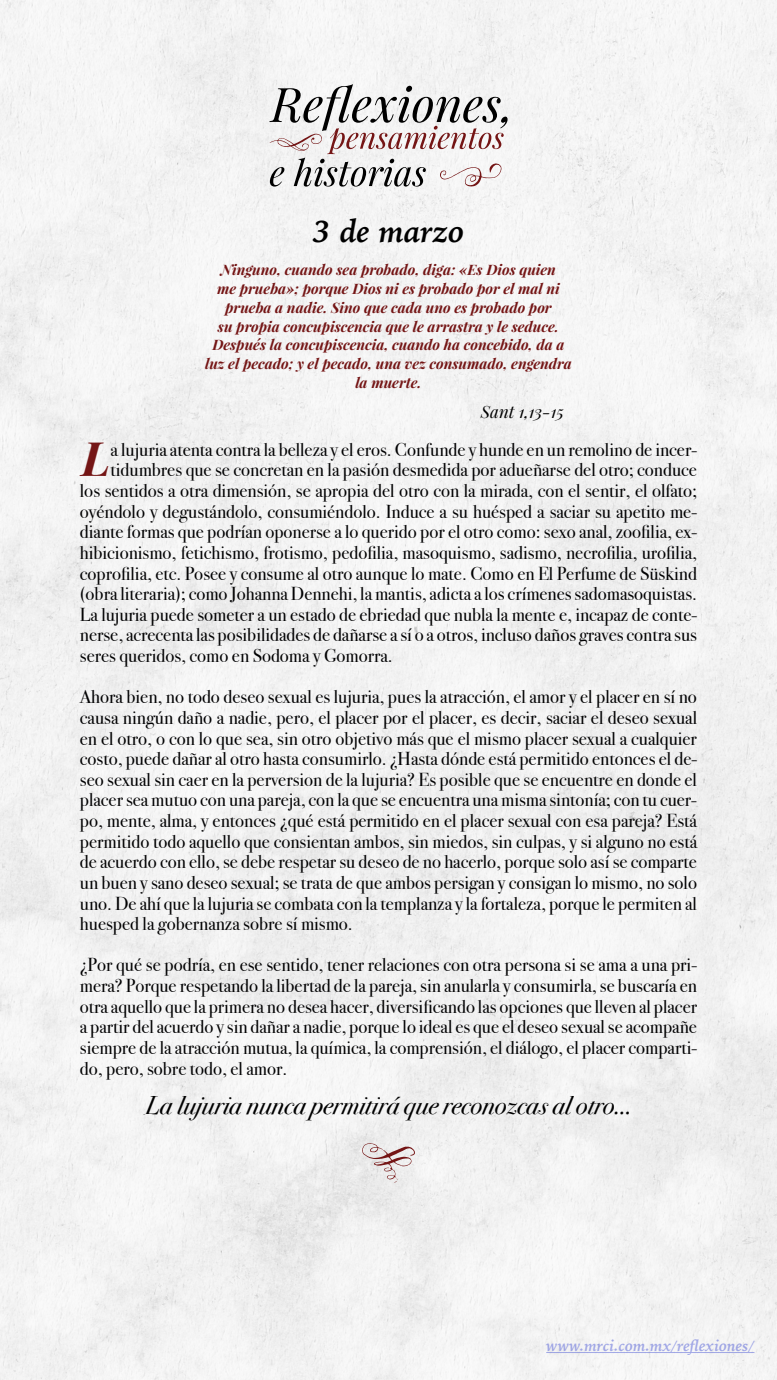
<style>
.page{position:relative;width:777px;height:1380px;background:#fff}
.page>*{position:absolute;margin:0;border:0;box-sizing:border-box;transform-origin:0 0}
.t1{font:italic 700 47.31px "Playfair Display";color:#741515}
.t2{font:italic 700 31.25px "Iowan Old Style";color:#000}
.t3{font:italic 25.62px "Bodoni Svty Two ITCTT";color:#000}
.t4{font:18.75px/20.6px "Bodoni Svty Two ITCTT";color:#020203;text-align:justify}
.t5{font:italic 16.88px "Playfair Display";color:#000}
.t6{font:italic 700 15.62px "Iowan Old Style";color:#4f5cd6}
.t7{font:italic 700 14.38px/18.8px "Playfair Display";color:#741515;text-align:center}
</style>
<div class="page">
<div style="left:0;top:0;width:776px;height:1380px;background:#f3f3f3"></div>
<svg style="left:269px;top:84px;width:238px;height:103px"></svg>
<svg style="left:361px;top:1143px;width:54px;height:39px"></svg>
<hr style="left:546px;top:1352px;width:208px;height:1px;background:#4f5cd6">
<h2 class="t2" style="left:312px;top:203px;width:153px">3 de marzo</h2>
<p class="t7" style="left:205px;top:260px;width:368px">Ninguno, cuando sea probado, diga: «Es Dios quien<br>me prueba»; porque Dios ni es probado por el mal ni prueba a nadie. Sino que cada uno es probado por<br>su propia concupiscencia que le arrastra y le seduce.<br>Después la concupiscencia, cuando ha concebido, da a luz el pecado; y el pecado, una vez consumado, engendra la muerte.</p>
<p class="t5" style="left:480px;top:400px;width:85px">Sant 1,13-15</p>
<h1 class="t1" style="left:82px;top:426px;width:30px">L</h1>
<p class="t4" style="left:110px;top:437px;width:587px">a lujuria atenta contra la belleza y el eros. Confunde y hunde en un remolino de incer-</p>
<p class="t4" style="left:110px;top:458px;width:587px">tidumbres que se concretan en la pasión desmedida por adueñarse del otro; conduce</p>
<p class="t4" style="left:80px;top:478px;width:618px">los sentidos a otra dimensión, se apropia del otro con la mirada, con el sentir, el olfato;</p>
<p class="t4" style="left:80px;top:499px;width:618px">oyéndolo y degustándolo, consumiéndolo. Induce a su huésped a saciar su apetito me-</p>
<p class="t4" style="left:80px;top:520px;width:618px">diante formas que podrían oponerse a lo querido por el otro como: sexo anal, zoofilia, ex-</p>
<p class="t4" style="left:80px;top:540px;width:618px">hibicionismo, fetichismo, frotismo, pedofilia, masoquismo, sadismo, necrofilia, urofilia,</p>
<p class="t4" style="left:80px;top:561px;width:618px">coprofilia, etc. Posee y consume al otro aunque lo mate. Como en El Perfume de Süskind</p>
<p class="t4" style="left:80px;top:582px;width:618px">(obra literaria); como Johanna Dennehi, la mantis, adicta a los crímenes sadomasoquistas.</p>
<p class="t4" style="left:80px;top:602px;width:618px">La lujuria puede someter a un estado de ebriedad que nubla la mente e, incapaz de conte-</p>
<p class="t4" style="left:80px;top:623px;width:618px">nerse, acrecenta las posibilidades de dañarse a sí o a otros, incluso daños graves contra sus</p>
<p class="t4" style="left:80px;top:643px;width:314px">seres queridos, como en Sodoma y Gomorra.</p>
<p class="t4" style="left:80px;top:685px;width:618px">Ahora bien, no todo deseo sexual es lujuria, pues la atracción, el amor y el placer en sí no causa ningún daño a nadie, pero, el placer por el placer, es decir, saciar el deseo sexual en el otro, o con lo que sea, sin otro objetivo más que el mismo placer sexual a cualquier costo, puede dañar al otro hasta consumirlo. ¿Hasta dónde está permitido entonces el de&shy;seo sexual sin caer en la perversion de la lujuria? Es posible que se encuentre en donde el placer sea mutuo con una pareja, con la que se encuentra una misma sintonía; con tu cuer&shy;po, mente, alma, y entonces ¿qué está permitido en el placer sexual con esa pareja? Está permitido todo aquello que consientan ambos, sin miedos, sin culpas, y si alguno no está de acuerdo con ello, se debe respetar su deseo de no hacerlo, porque solo así se comparte un buen y sano deseo sexual; se trata de que ambos persigan y consigan lo mismo, no solo uno. De ahí que la lujuria se combata con la templanza y la fortaleza, porque le permiten al huesped la gobernanza sobre sí mismo.</p>
<p class="t4" style="left:80px;top:953px;width:618px">¿Por qué se podría, en ese sentido, tener relaciones con otra persona si se ama a una pri&shy;mera? Porque respetando la libertad de la pareja, sin anularla y consumirla, se buscaría en otra aquello que la primera no desea hacer, diversificando las opciones que lleven al placer a partir del acuerdo y sin dañar a nadie, porque lo ideal es que el deseo sexual se acompañe siempre de la atracción mutua, la química, la comprensión, el diálogo, el placer comparti&shy;do, pero, sobre todo, el amor.</p>
<h3 class="t3" style="left:145px;top:1083px;width:488px">La lujuria nunca permitirá que reconozcas al otro…</h3>
<p class="t6" style="left:546px;top:1331px;width:210px">www.mrci.com.mx/reflexiones/</p>
</div>
